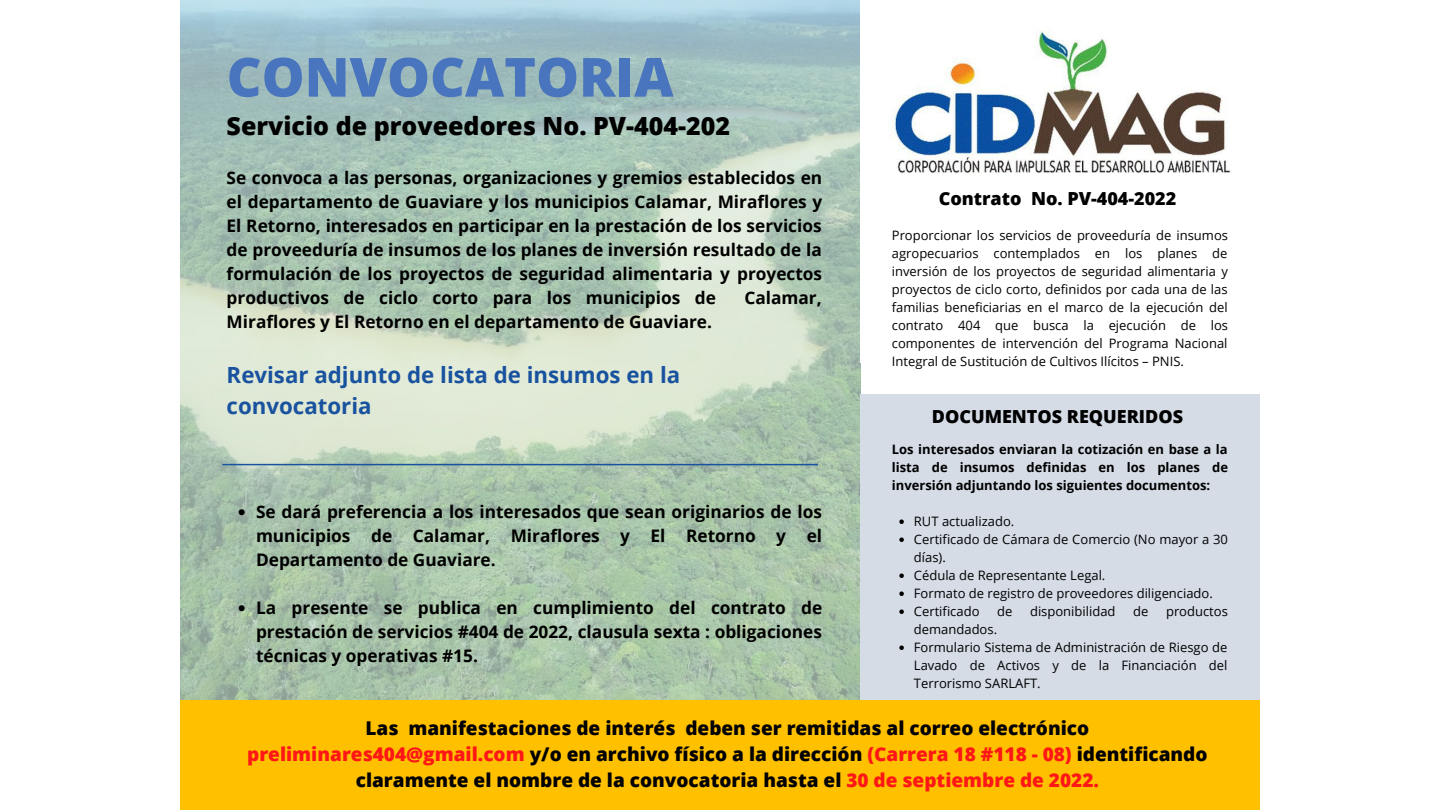
<style>
.page{position:relative;width:1440px;height:810px;background:#fff}
.page>*{position:absolute;margin:0;border:0;box-sizing:border-box;transform-origin:0 0}
.t1{font:800 54px "Open Sans";color:#4974be}
.t2{font:800 25px "Open Sans";color:#000}
.t3{font:700 22.3px/30.8px "Open Sans";color:#19529e}
.t4{font:800 19px/26.2px "Open Sans";color:#000;text-align:center}
.t5{font:800 18px "Open Sans";color:#000}
.t6{font:700 17.3px/24px "Open Sans";color:#000;text-align:justify}
.t7{font:13px/18px "Open Sans";color:#000}
.t8{font:700 13px/18px "Open Sans";color:#000;text-align:justify}
.s1{color:#ff1616}
</style>
<div class="page">
<img style="left:180px;top:0;width:680px;height:700px">
<div style="left:860px;top:394px;width:400px;height:307px;background:#d5dce6"></div>
<div style="left:180px;top:701px;width:1079px;height:109px;background:#ffc000"></div>
<img style="left:890px;top:30px;width:341px;height:143px">
<svg style="left:239px;top:509px;width:6px;height:6px"></svg>
<svg style="left:239px;top:605px;width:6px;height:6px"></svg>
<hr style="left:222px;top:464px;width:596px;height:1px;background:#19529e">
<svg style="left:899px;top:519px;width:5px;height:5px"></svg>
<svg style="left:899px;top:537px;width:5px;height:5px"></svg>
<svg style="left:899px;top:573px;width:5px;height:5px"></svg>
<svg style="left:899px;top:591px;width:5px;height:5px"></svg>
<svg style="left:899px;top:609px;width:5px;height:5px"></svg>
<svg style="left:899px;top:645px;width:5px;height:5px"></svg>
<h1 class="t1" style="left:227px;top:39px;width:448px">CONVOCATORIA</h1>
<h2 class="t2" style="left:227px;top:108px;width:505px">Servicio de proveedores No. PV-404-202</h2>
<p class="t6" style="left:227px;top:165px;width:597px">Se convoca a las personas, organizaciones y gremios establecidos en el departamento de Guaviare y los municipios Calamar, Miraflores y El Retorno, interesados en participar en la prestación de los servicios de proveeduría de insumos de los planes de inversión resultado de la formulación de los proyectos de seguridad alimentaria y proyectos productivos de ciclo corto para los municipios de</p>
<p class="t6" style="left:744px;top:285px;width:79px">Calamar,</p>
<p class="t6" style="left:227px;top:309px;width:487px">Miraflores y El Retorno en el departamento de Guaviare.</p>
<p class="t3" style="left:227px;top:359px;width:455px">Revisar adjunto de lista de insumos en la convocatoria</p>
<p class="t6" style="left:256px;top:500px;width:568px">Se dará preferencia a los interesados que sean originarios de los municipios de Calamar, Miraflores y El Retorno y el Departamento de Guaviare.</p>
<p class="t6" style="left:256px;top:596px;width:568px">La presente se publica en cumplimiento del contrato de prestación de servicios #404 de 2022, clausula sexta : obligaciones técnicas y operativas #15.</p>
<p class="t5" style="left:939px;top:186px;width:239px">Contrato No. PV-404-2022</p>
<p class="t7" style="left:892px;top:226px;width:338px;text-align:justify">Proporcionar los servicios de proveeduría de insumos agropecuarios contemplados en los planes de inversión de los proyectos de seguridad alimentaria y proyectos de ciclo corto, definidos por cada una de las familias beneficiarias en el marco de la ejecución del contrato 404 que busca la ejecución de los componentes de intervención del Programa Nacional Integral de Sustitución de Cultivos Ilícitos – PNIS.</p>
<p class="t5" style="left:932px;top:404px;width:253px">DOCUMENTOS REQUERIDOS</p>
<p class="t8" style="left:892px;top:440px;width:338px">Los interesados enviaran la cotización en base a la lista de insumos definidas en los planes de inversión adjuntando los siguientes documentos:</p>
<p class="t7" style="left:914px;top:512px;width:316px">RUT actualizado.<br>Certificado de Cámara de Comercio (No mayor a 30 días).<br>Cédula de Representante Legal.<br>Formato de registro de proveedores diligenciado.<br>Certificado</p>
<p class="t7" style="left:997px;top:602px;width:17px">de</p>
<p class="t7" style="left:1030px;top:602px;width:87px">disponibilidad</p>
<p class="t7" style="left:1133px;top:602px;width:17px">de</p>
<p class="t7" style="left:1166px;top:602px;width:63px">productos</p>
<p class="t7" style="left:914px;top:620px;width:315px">demandados.<br>Formulario Sistema de Administración de Riesgo de<br>Lavado de Activos y de la Financiación del<br>Terrorismo SARLAFT.</p>
<p class="t4" style="left:247px;top:714px;width:962px">Las manifestaciones de interés deben ser remitidas al correo electrónico <span class="s1">preliminares404@gmail.com</span> y/o en archivo físico a la dirección <span class="s1">(Carrera 18 #118 - 08)</span> identificando claramente el nombre de la convocatoria hasta el <span class="s1">30 de septiembre de 2022.</span></p>
</div>
